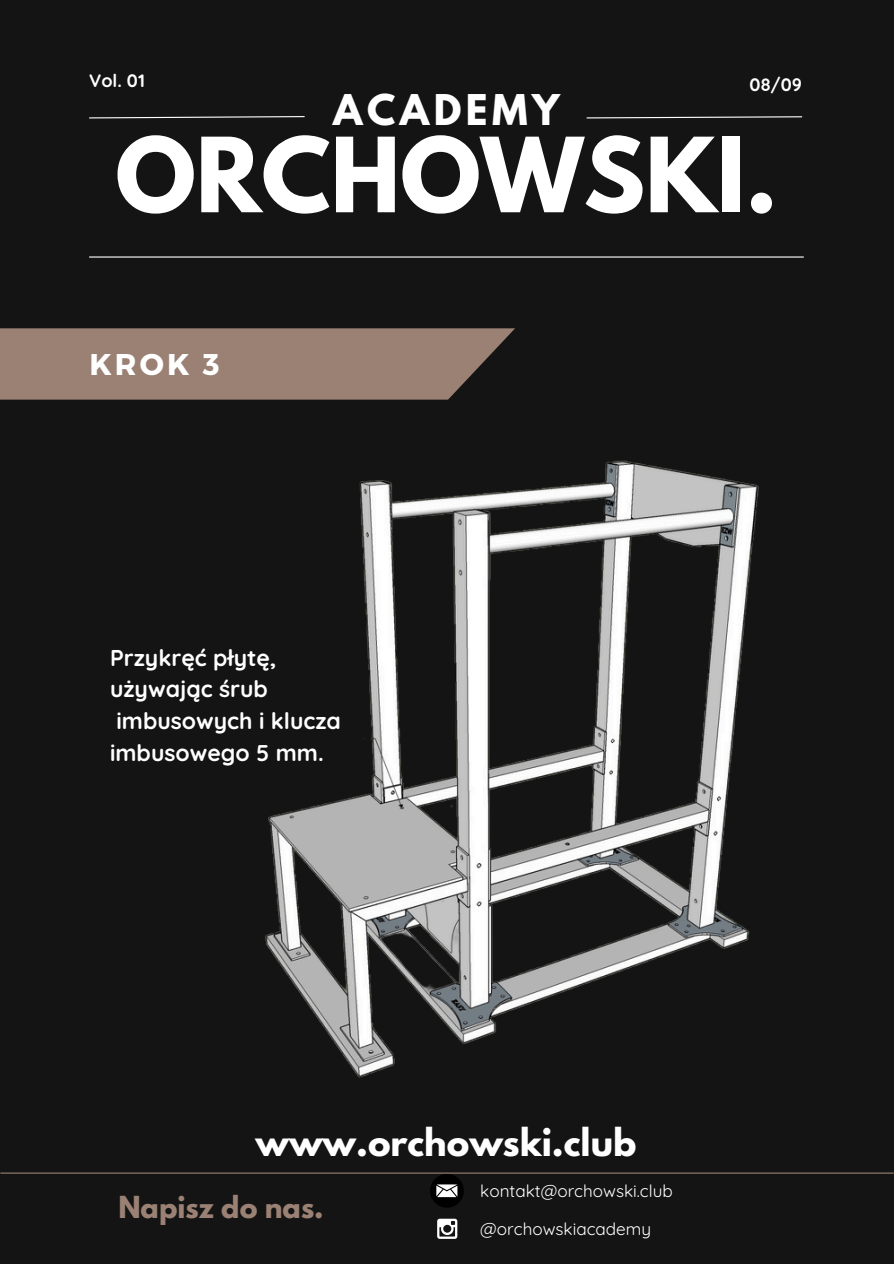
<style>
.page{position:relative;width:894px;height:1264px;background:#fff}
.page>*{position:absolute;margin:0;border:0;box-sizing:border-box;transform-origin:0 0}
.t1{font:700 91.65px "League Spartan";color:#fff}
.t2{font:700 37.5px "League Spartan";letter-spacing:.12em;color:#fff}
.t3{font:700 34.05px "League Spartan";color:#fff}
.t4{font:700 30px "Montserrat";color:#fff}
.t5{font:700 26.85px "League Spartan";color:#9a8174}
.t6{font:700 22.95px/31.5px "Quicksand";color:#fff}
.t7{font:700 18px "Quicksand";color:#fff}
.t8{font:17.1px "Quicksand";color:#fff}
</style>
<div class="page">
<div style="left:0;top:0;width:893px;height:1263px;background:#141414"></div>
<svg style="left:0;top:328px;width:515px;height:71px;background:#90796d"></svg>
<img style="left:265px;top:460px;width:494px;height:618px">
<hr style="left:89px;top:256px;width:714px;height:1px;background:#fff">
<svg style="left:89px;top:116px;width:216px;height:3px"></svg>
<svg style="left:586px;top:116px;width:217px;height:3px"></svg>
<svg style="left:437px;top:1218px;width:20px;height:20px"></svg>
<svg style="left:430px;top:1173px;width:33px;height:34px"></svg>
<hr style="left:0;top:1172px;width:893px;height:1px;background:#9a8174">
<p class="t7" style="left:89px;top:69px;width:57px">Vol. 01</p>
<p class="t7" style="left:749px;top:73px;width:54px">08/09</p>
<h2 class="t2" style="left:333px;top:92px;width:228px">ACADEMY</h2>
<p class="t1" style="left:115px;top:130px;width:663px">ORCHOWSKI.</p>
<h6 class="t4" style="left:89px;top:344px;width:131px">KROK 3</h6>
<p class="t6" style="left:110px;top:641px;width:232px">Przykręć płytę, używając śrub imbusowych i klucza imbusowego 5 mm.</p>
<p class="t3" style="left:255px;top:1125px;width:382px">www.orchowski.club</p>
<h4 class="t5" style="left:118px;top:1193px;width:207px">Napisz do nas.</h4>
<h1 class="t8" style="left:480px;top:1179px;width:194px">kontakt@orchowski.club</h1>
<p class="t8" style="left:480px;top:1218px;width:172px">@orchowskiacademy</p>
</div>
